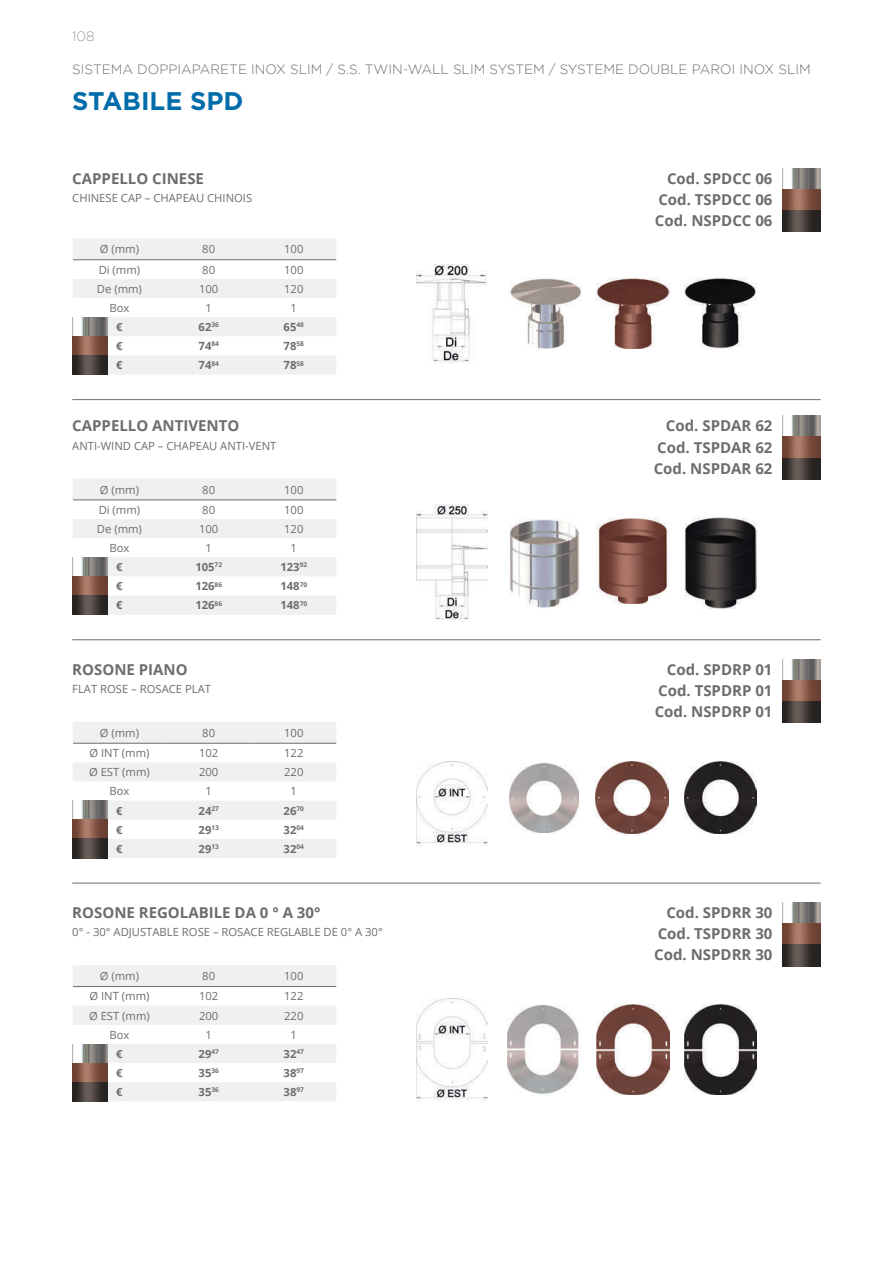
<style>
.page{position:relative;width:893px;height:1263px;background:#fff}
.page>*{position:absolute;margin:0;border:0;box-sizing:border-box;transform-origin:0 0}
.t1{font:700 25.5px "Gotham";color:#006daa}
.t2{font:700 15px/21.3px "Open Sans";color:#6c6d70;text-align:justify}
.t3{font:300 13.5px "Gotham";color:#6c6d70}
.t4{font:200 13.5px "Gotham";color:#6c6d70}
.t5{font:11.25px "Open Sans";color:#6c6d70}
.t6{font:700 11.25px "Open Sans";color:#6c6d70}
</style>
<div class="page">
<img style="left:417px;top:264px;width:70px;height:98px">
<img style="left:417px;top:504px;width:70px;height:116px">
<img style="left:417px;top:761px;width:70px;height:85px">
<img style="left:417px;top:998px;width:70px;height:103px">
<hr style="left:72px;top:399px;width:749px;height:1px;background:#6c6d70">
<img style="left:782px;top:168px;width:39px;height:64px">
<svg style="left:73px;top:239px;width:263px;height:135px"></svg>
<hr style="left:73px;top:259px;width:93px;height:1px;background:#6c6d70">
<hr style="left:166px;top:259px;width:85px;height:1px;background:#6c6d70">
<hr style="left:251px;top:259px;width:85px;height:1px;background:#6c6d70">
<img style="left:72px;top:317px;width:36px;height:58px">
<img style="left:684px;top:278px;width:73px;height:71px">
<img style="left:597px;top:278px;width:72px;height:71px">
<img style="left:510px;top:278px;width:72px;height:70px">
<hr style="left:72px;top:639px;width:749px;height:1px;background:#6c6d70">
<img style="left:782px;top:416px;width:39px;height:63px">
<svg style="left:73px;top:479px;width:263px;height:136px"></svg>
<hr style="left:73px;top:499px;width:93px;height:1px;background:#6c6d70">
<hr style="left:166px;top:499px;width:85px;height:1px;background:#6c6d70">
<hr style="left:251px;top:499px;width:85px;height:1px;background:#6c6d70">
<img style="left:72px;top:557px;width:36px;height:58px">
<img style="left:684px;top:518px;width:73px;height:91px">
<img style="left:597px;top:518px;width:72px;height:86px">
<img style="left:509px;top:520px;width:70px;height:88px">
<hr style="left:72px;top:883px;width:749px;height:1px;background:#6c6d70">
<img style="left:782px;top:659px;width:39px;height:64px">
<svg style="left:73px;top:722px;width:263px;height:136px"></svg>
<hr style="left:73px;top:743px;width:93px;height:1px;background:#6c6d70">
<hr style="left:166px;top:743px;width:85px;height:1px;background:#6c6d70">
<hr style="left:251px;top:743px;width:85px;height:1px;background:#6c6d70">
<img style="left:72px;top:801px;width:36px;height:57px">
<img style="left:684px;top:761px;width:73px;height:73px">
<img style="left:596px;top:761px;width:72px;height:73px">
<img style="left:509px;top:763px;width:70px;height:70px">
<img style="left:782px;top:902px;width:39px;height:64px">
<svg style="left:73px;top:965px;width:263px;height:136px"></svg>
<hr style="left:73px;top:986px;width:93px;height:1px;background:#6c6d70">
<hr style="left:166px;top:986px;width:85px;height:1px;background:#6c6d70">
<hr style="left:251px;top:986px;width:85px;height:1px;background:#6c6d70">
<img style="left:72px;top:1044px;width:36px;height:57px">
<img style="left:684px;top:1004px;width:73px;height:91px">
<img style="left:597px;top:1004px;width:72px;height:90px">
<img style="left:508px;top:1006px;width:71px;height:88px">
<p class="t4" style="left:72px;top:27px;width:24px">108</p>
<p class="t3" style="left:72px;top:62px;width:740px">SISTEMA DOPPIAPARETE INOX SLIM / S.S. TWIN-WALL SLIM SYSTEM / SYSTEME DOUBLE PAROI INOX SLIM</p>
<h1 class="t1" style="left:72px;top:84px;width:173px">STABILE SPD</h1>
<h2 class="t2" style="left:72px;top:167px;width:133px">CAPPELLO CINESE</h2>
<p class="t5" style="left:72px;top:190px;width:181px">CHINESE CAP – CHAPEAU CHINOIS</p>
<p class="t5" style="left:100px;top:242px;width:41px">Ø (mm)</p>
<p class="t5" style="left:202px;top:242px;width:14px">80</p>
<p class="t5" style="left:284px;top:242px;width:21px">100</p>
<p class="t5" style="left:99px;top:262px;width:43px">Di (mm)</p>
<p class="t5" style="left:202px;top:262px;width:14px">80</p>
<p class="t5" style="left:284px;top:262px;width:21px">100</p>
<p class="t5" style="left:97px;top:281px;width:47px">De (mm)</p>
<p class="t5" style="left:199px;top:281px;width:21px">100</p>
<p class="t5" style="left:284px;top:281px;width:21px">120</p>
<p class="t5" style="left:109px;top:300px;width:21px">Box</p>
<p class="t5" style="left:206px;top:300px;width:8px">1</p>
<p class="t5" style="left:291px;top:300px;width:8px">1</p>
<p class="t6" style="left:116px;top:319px;width:8px">€</p>
<p class="t6" style="left:199px;top:319px;width:22px">62<sup>36</sup></p>
<p class="t6" style="left:284px;top:319px;width:22px">65<sup>48</sup></p>
<p class="t6" style="left:116px;top:338px;width:8px">€</p>
<p class="t6" style="left:199px;top:338px;width:22px">74<sup>84</sup></p>
<p class="t6" style="left:284px;top:338px;width:22px">78<sup>58</sup></p>
<p class="t6" style="left:116px;top:357px;width:8px">€</p>
<p class="t6" style="left:199px;top:357px;width:22px">74<sup>84</sup></p>
<p class="t6" style="left:284px;top:357px;width:22px">78<sup>58</sup></p>
<h2 class="t2" style="left:72px;top:415px;width:169px">CAPPELLO ANTIVENTO</h2>
<p class="t5" style="left:72px;top:438px;width:206px">ANTI-WIND CAP – CHAPEAU ANTI-VENT</p>
<p class="t5" style="left:100px;top:482px;width:41px">Ø (mm)</p>
<p class="t5" style="left:202px;top:482px;width:14px">80</p>
<p class="t5" style="left:284px;top:482px;width:21px">100</p>
<p class="t5" style="left:99px;top:502px;width:43px">Di (mm)</p>
<p class="t5" style="left:202px;top:502px;width:14px">80</p>
<p class="t5" style="left:284px;top:502px;width:21px">100</p>
<p class="t5" style="left:97px;top:521px;width:47px">De (mm)</p>
<p class="t5" style="left:199px;top:521px;width:21px">100</p>
<p class="t5" style="left:284px;top:521px;width:21px">120</p>
<p class="t5" style="left:109px;top:540px;width:21px">Box</p>
<p class="t5" style="left:206px;top:540px;width:8px">1</p>
<p class="t5" style="left:291px;top:540px;width:8px">1</p>
<p class="t6" style="left:116px;top:559px;width:8px">€</p>
<p class="t6" style="left:195px;top:559px;width:28px">105<sup>72</sup></p>
<p class="t6" style="left:280px;top:559px;width:28px">123<sup>92</sup></p>
<p class="t6" style="left:116px;top:578px;width:8px">€</p>
<p class="t6" style="left:195px;top:578px;width:28px">126<sup>86</sup></p>
<p class="t6" style="left:280px;top:578px;width:28px">148<sup>70</sup></p>
<p class="t6" style="left:116px;top:597px;width:8px">€</p>
<p class="t6" style="left:195px;top:597px;width:28px">126<sup>86</sup></p>
<p class="t6" style="left:280px;top:597px;width:28px">148<sup>70</sup></p>
<h2 class="t2" style="left:72px;top:658px;width:117px">ROSONE PIANO</h2>
<p class="t5" style="left:72px;top:681px;width:140px">FLAT ROSE – ROSACE PLAT</p>
<p class="t5" style="left:100px;top:725px;width:41px">Ø (mm)</p>
<p class="t5" style="left:202px;top:725px;width:14px">80</p>
<p class="t5" style="left:284px;top:725px;width:21px">100</p>
<p class="t5" style="left:89px;top:745px;width:62px">Ø INT (mm)</p>
<p class="t5" style="left:199px;top:745px;width:21px">102</p>
<p class="t5" style="left:284px;top:745px;width:21px">122</p>
<p class="t5" style="left:89px;top:764px;width:62px">Ø EST (mm)</p>
<p class="t5" style="left:199px;top:764px;width:21px">200</p>
<p class="t5" style="left:284px;top:764px;width:21px">220</p>
<p class="t5" style="left:109px;top:783px;width:21px">Box</p>
<p class="t5" style="left:206px;top:783px;width:8px">1</p>
<p class="t5" style="left:291px;top:783px;width:8px">1</p>
<p class="t6" style="left:116px;top:802px;width:8px">€</p>
<p class="t6" style="left:199px;top:802px;width:22px">24<sup>27</sup></p>
<p class="t6" style="left:284px;top:802px;width:22px">26<sup>70</sup></p>
<p class="t6" style="left:116px;top:822px;width:8px">€</p>
<p class="t6" style="left:199px;top:822px;width:22px">29<sup>13</sup></p>
<p class="t6" style="left:284px;top:822px;width:22px">32<sup>04</sup></p>
<p class="t6" style="left:116px;top:841px;width:8px">€</p>
<p class="t6" style="left:199px;top:841px;width:22px">29<sup>13</sup></p>
<p class="t6" style="left:284px;top:841px;width:22px">32<sup>04</sup></p>
<h2 class="t2" style="left:72px;top:901px;width:250px">ROSONE REGOLABILE DA 0 ° A 30°</h2>
<p class="t5" style="left:72px;top:924px;width:312px">0° - 30° ADJUSTABLE ROSE – ROSACE REGLABLE DE 0° A 30°</p>
<p class="t5" style="left:100px;top:968px;width:41px">Ø (mm)</p>
<p class="t5" style="left:202px;top:968px;width:14px">80</p>
<p class="t5" style="left:284px;top:968px;width:21px">100</p>
<p class="t5" style="left:89px;top:988px;width:62px">Ø INT (mm)</p>
<p class="t5" style="left:199px;top:988px;width:21px">102</p>
<p class="t5" style="left:284px;top:988px;width:21px">122</p>
<p class="t5" style="left:89px;top:1008px;width:62px">Ø EST (mm)</p>
<p class="t5" style="left:199px;top:1008px;width:21px">200</p>
<p class="t5" style="left:284px;top:1008px;width:21px">220</p>
<p class="t5" style="left:109px;top:1027px;width:21px">Box</p>
<p class="t5" style="left:206px;top:1027px;width:8px">1</p>
<p class="t5" style="left:291px;top:1027px;width:8px">1</p>
<p class="t6" style="left:116px;top:1046px;width:8px">€</p>
<p class="t6" style="left:199px;top:1046px;width:22px">29<sup>47</sup></p>
<p class="t6" style="left:284px;top:1046px;width:22px">32<sup>47</sup></p>
<p class="t6" style="left:116px;top:1065px;width:8px">€</p>
<p class="t6" style="left:199px;top:1065px;width:22px">35<sup>36</sup></p>
<p class="t6" style="left:284px;top:1065px;width:22px">38<sup>97</sup></p>
<p class="t6" style="left:116px;top:1084px;width:8px">€</p>
<p class="t6" style="left:199px;top:1084px;width:22px">35<sup>36</sup></p>
<p class="t6" style="left:284px;top:1084px;width:22px">38<sup>97</sup></p>
<h2 class="t2" style="left:655px;top:167px;width:119px;text-indent:12px">Cod. SPDCC 06<br>Cod. TSPDCC 06<br>Cod. NSPDCC 06</h2>
<h2 class="t2" style="left:654px;top:415px;width:120px;text-indent:12px">Cod. SPDAR 62<br>Cod. TSPDAR 62<br>Cod. NSPDAR 62</h2>
<h2 class="t2" style="left:655px;top:658px;width:119px;text-indent:12px">Cod. SPDRP 01<br>Cod. TSPDRP 01<br>Cod. NSPDRP 01</h2>
<h2 class="t2" style="left:654px;top:901px;width:120px;text-indent:12px">Cod. SPDRR 30<br>Cod. TSPDRR 30<br>Cod. NSPDRR 30</h2>
</div>
